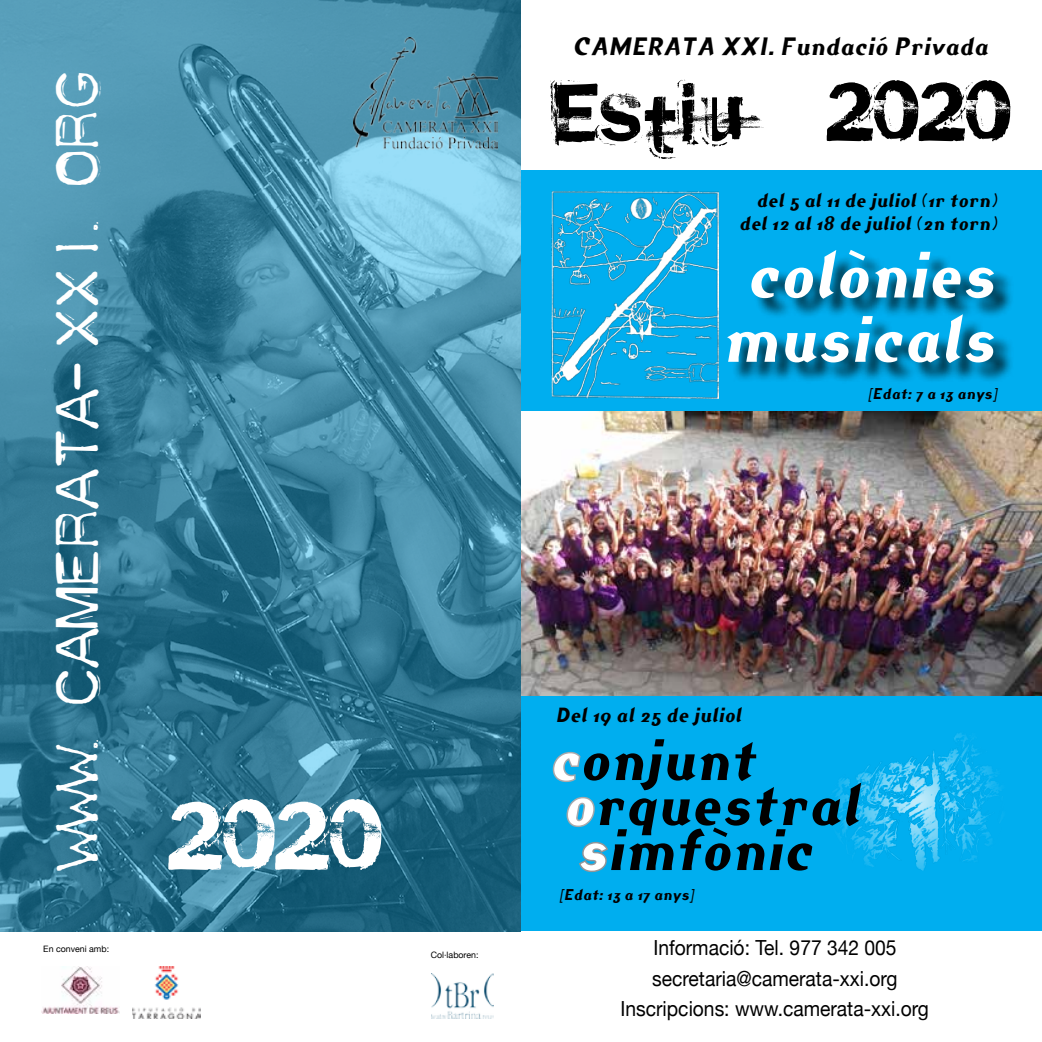
<style>
.page{position:relative;width:1042px;height:1042px;background:#fff}
.page>*{position:absolute;margin:0;border:0;box-sizing:border-box;transform-origin:0 0}
.t1{font:88.2px "rustedplastic";color:#fff}
.t2{font:76.48px "rustedplastic";letter-spacing:.05em;color:#000}
.t3{font:italic 57.23px/64.2px "Jackdaw";color:#fff;text-align:center}
.t4{font:italic 50.93px/45px "Jackdaw";color:#000}
.t5{font:47.25px "Plastique";letter-spacing:-.1em;color:#fff}
.t6{font:italic 22.05px "Jackdaw";color:#000}
.t7{font:20.82px/30.4px "Helvetica Neue";color:#000;text-align:center;scale:.93 1}
.t8{font:italic 18.03px "Jackdaw";color:#000}
.t9{font:italic 17.15px/22.9px "Jackdaw";color:#000;text-align:right}
.t10{font:italic 13.65px "Jackdaw";color:#000}
.t11{font:8.75px "Helvetica Neue";color:#000}
.s1{font-size:75.95px}
.s2{color:#fff}
</style>
<div class="page">
<img style="left:431px;top:973px;width:63px;height:45px">
<img style="left:132px;top:966px;width:68px;height:52px">
<img style="left:42px;top:966px;width:77px;height:48px">
<div style="left:521px;top:171px;width:521px;height:760px;background:#00aeef"></div>
<img style="left:552px;top:191px;width:166px;height:207px">
<div style="left:732px;top:254px;width:282px;height:130px;background:#000;opacity:.75"></div>
<img style="left:833px;top:733px;width:168px;height:137px">
<svg style="left:552px;top:751px;width:29px;height:32px"></svg>
<svg style="left:566px;top:796px;width:42px;height:77px"></svg>
<img style="left:0;top:0;width:521px;height:931px">
<img style="left:353px;top:37px;width:144px;height:113px">
<img style="left:522px;top:412px;width:520px;height:283px">
<h3 class="t5" style="left:54px;top:870px;width:804px;rotate:-90deg">WWW.CAMERATA-XXI.ORG</h3>
<p class="t11" style="left:43px;top:944px;width:67px">En conveni amb:</p>
<h1 class="t1" style="left:168px;top:767px;width:215px">2020</h1>
<p class="t11" style="left:431px;top:950px;width:49px">Col·laboren:</p>
<p class="t6" style="left:573px;top:31px;width:417px">CAMERATA XXI. Fundació Privada</p>
<h2 class="t2" style="left:552px;top:52px;width:460px">Estiu <span class="s1">2020</span></h2>
<p class="t9" style="left:740px;top:189px;width:260px">del 5 al 11 de juliol (1r torn) del 12 al 18 de juliol (2n torn)</p>
<h3 class="t3" style="left:724px;top:241px;width:275px">colònies musicals</h3>
<p class="t8" style="left:556px;top:703px;width:188px">Del 19 al 25 de juliol</p>
<p class="t10" style="left:868px;top:385px;width:131px">[Edat: 7 a 13 anys]</p>
<h3 class="t4" style="left:552px;top:736px;width:312px"><span class="s2">c</span>onjunt <span class="s2">o</span>rquestral <span class="s2">s</span>imfònic</h3>
<p class="t10" style="left:560px;top:886px;width:136px">[Edat: 13 a 17 anys]</p>
<p class="t7" style="left:620px;top:932px;width:333px">Informació: Tel. 977 342 005 secretaria@camerata-xxi.org<br>Inscripcions: www.camerata-xxi.org</p>
</div>
